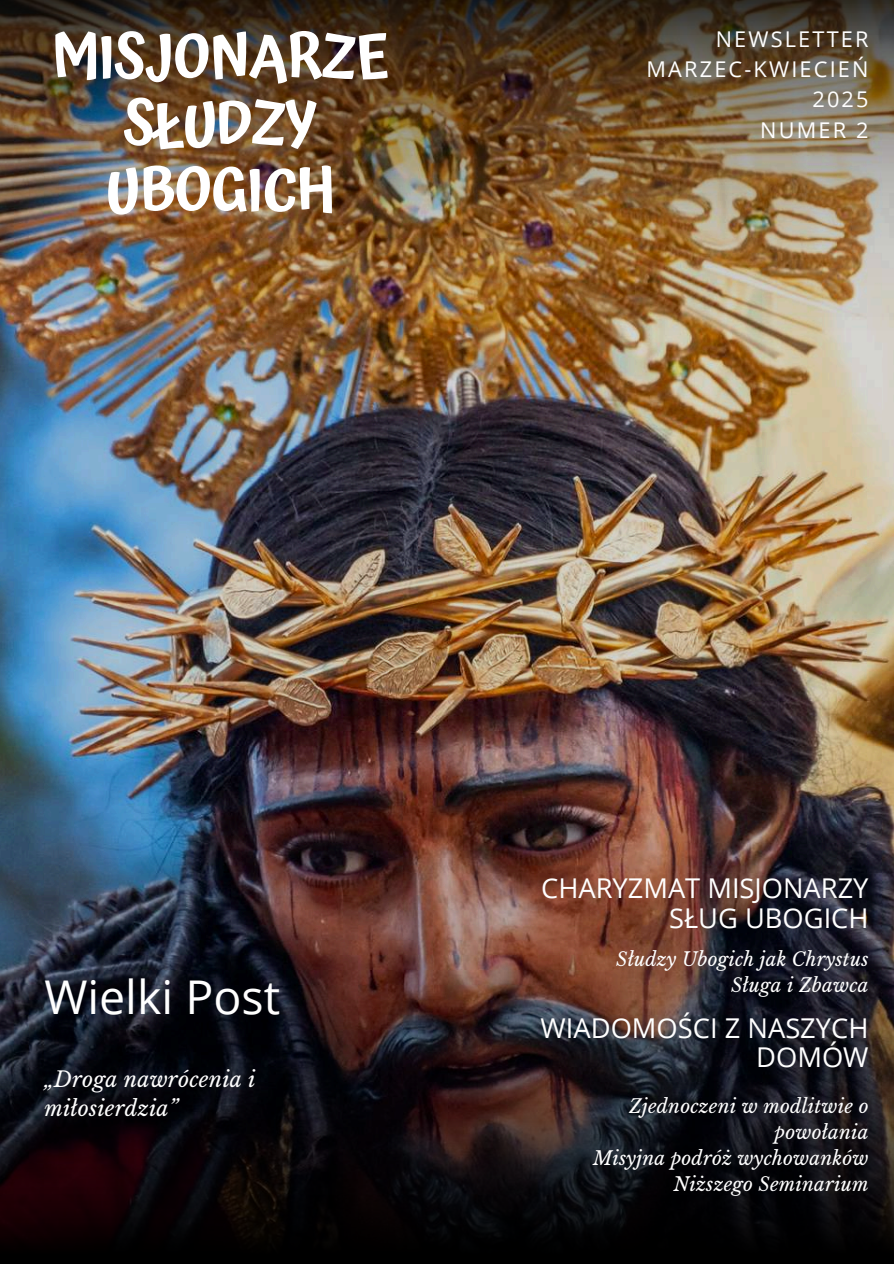
<style>
.page{position:relative;width:894px;height:1264px;background:#fff}
.page>*{position:absolute;margin:0;border:0;box-sizing:border-box;transform-origin:0 0}
.t1{font:600 59.7px/66.3px "Atma";letter-spacing:-.02em;color:#fff;text-align:center}
.t2{font:46.5px "Open Sans";color:#fff}
.t3{font:27.3px/29.5px "Open Sans";color:#fff;text-align:right}
.t4{font:21.75px/30.3px "Open Sans";letter-spacing:.1em;color:#fff;text-align:right}
.t5{font:italic 21.3px/29.2px "Libre Baskerville";letter-spacing:.01em;color:#fff}
.t6{font:italic 18.9px/25.8px "Libre Baskerville";letter-spacing:.01em;color:#fff;text-align:right}
</style>
<div class="page">
<img style="left:0;top:380px;width:893px;height:262px">
<img style="left:0;top:642px;width:893px;height:621px">
<img style="left:0;top:0;width:893px;height:380px">
<h1 class="t1" style="left:51px;top:23px;width:339px">MISJONARZE<br>SŁUDZY<br>UBOGICH</h1>
<p class="t4" style="left:646px;top:23px;width:223px">NEWSLETTER<br>MARZEC-KWIECIEŃ<br>2025<br>NUMER 2</p>
<h2 class="t2" style="left:44px;top:964px;width:237px">Wielki Post</h2>
<p class="t5" style="left:44px;top:1065px;width:213px">„Droga nawrócenia i miłosierdzia”</p>
<h3 class="t3" style="left:541px;top:872px;width:329px">CHARYZMAT MISJONARZY<br>SŁUG UBOGICH</h3>
<p class="t6" style="left:616px;top:945px;width:254px">Słudzy Ubogich jak Chrystus<br>Sługa i Zbawca</p>
<h3 class="t3" style="left:540px;top:1012px;width:329px">WIADOMOŚCI Z NASZYCH<br>DOMÓW</h3>
<p class="t6" style="left:593px;top:1093px;width:277px">Zjednoczeni w modlitwie o powołania<br>Misyjna podróż wychowanków<br>Niższego Seminarium</p>
</div>
